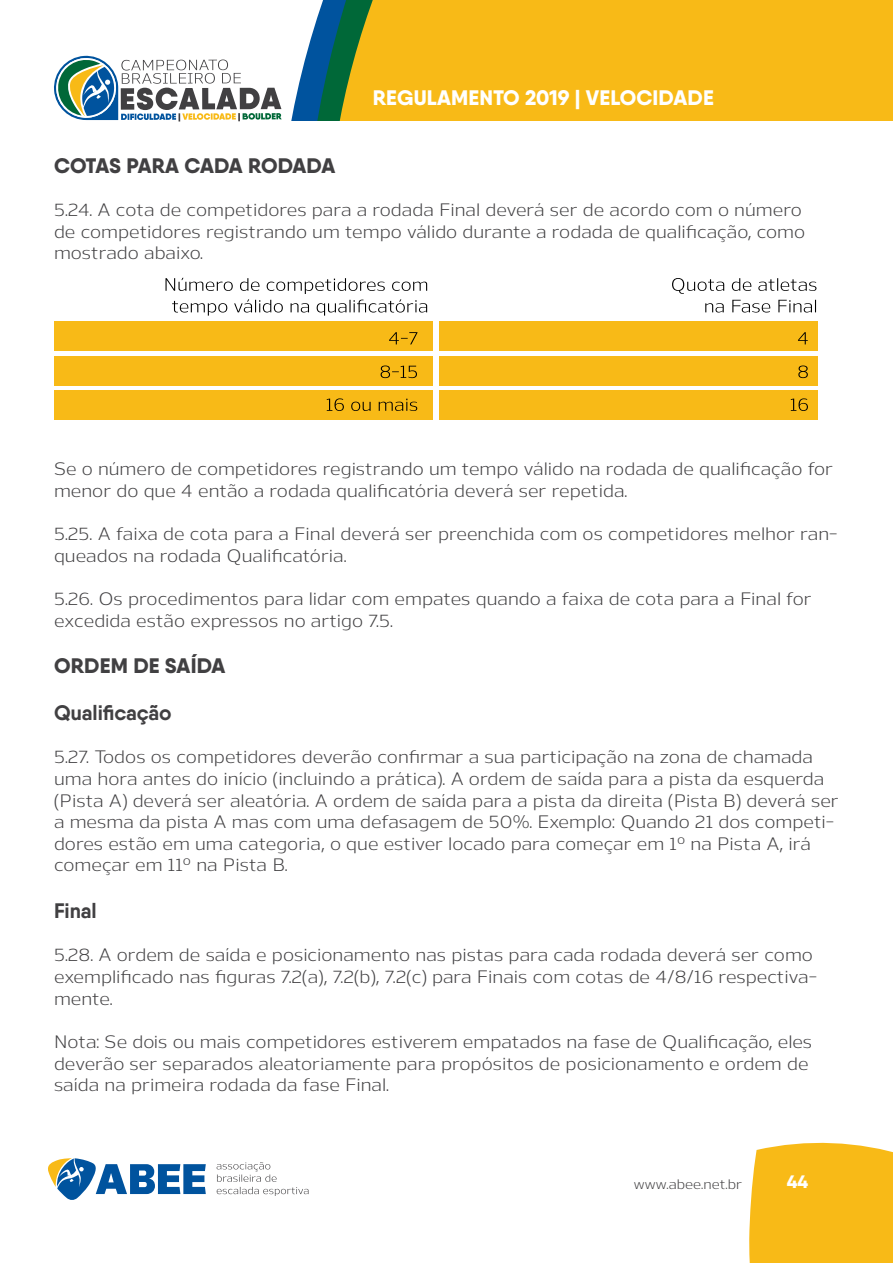
<style>
.page{position:relative;width:893px;height:1263px;background:#fff}
.page>*{position:absolute;margin:0;border:0;box-sizing:border-box;transform-origin:0 0}
.t1{font:800 21px "Qanelas";letter-spacing:.01em;color:#fff}
.t2{font:800 21px "Qanelas";letter-spacing:-.01em;color:#414042}
.t3{font:700 21px "Qanelas";color:#414042}
.t4{font:800 21px "Qanelas";letter-spacing:.01em;color:#414042}
.t5{font:18px/21.6px "Nauman";color:#414042}
.t6{font:800 18px "Qanelas";color:#fff}
.t7{font:13.8px "Nauman";color:#414042}
</style>
<div class="page">
<div style="left:749px;top:1142px;width:144px;height:121px;background:#f8ba17"></div>
<svg style="left:48px;top:1158px;width:158px;height:42px"></svg>
<svg style="left:217px;top:1162px;width:91px;height:34px"></svg>
<svg style="left:291px;top:68px;width:12px;height:53px"></svg>
<svg style="left:303px;top:0;width:24px;height:121px;fill:#00539e"></svg>
<div style="left:327px;top:0;width:566px;height:121px;background:#f8ba17"></div>
<svg style="left:54px;top:55px;width:228px;height:67px"></svg>
<div style="left:54px;top:322px;width:379px;height:29px;background:#f8ba17"></div>
<div style="left:439px;top:322px;width:378px;height:29px;background:#f8ba17"></div>
<div style="left:54px;top:356px;width:379px;height:29px;background:#f8ba17"></div>
<div style="left:439px;top:356px;width:378px;height:29px;background:#f8ba17"></div>
<div style="left:54px;top:390px;width:379px;height:30px;background:#f8ba17"></div>
<div style="left:439px;top:390px;width:378px;height:30px;background:#f8ba17"></div>
<svg style="left:166px;top:278px;width:261px;height:38px"></svg>
<svg style="left:672px;top:278px;width:52px;height:16px"></svg>
<svg style="left:732px;top:278px;width:19px;height:13px"></svg>
<svg style="left:758px;top:278px;width:58px;height:13px"></svg>
<svg style="left:705px;top:303px;width:19px;height:10px"></svg>
<svg style="left:732px;top:300px;width:38px;height:13px"></svg>
<svg style="left:778px;top:300px;width:38px;height:13px"></svg>
<svg style="left:389px;top:332px;width:28px;height:12px"></svg>
<svg style="left:798px;top:332px;width:10px;height:12px"></svg>
<svg style="left:381px;top:365px;width:36px;height:13px"></svg>
<svg style="left:327px;top:398px;width:17px;height:13px"></svg>
<svg style="left:351px;top:402px;width:20px;height:9px"></svg>
<svg style="left:379px;top:399px;width:38px;height:12px"></svg>
<svg style="left:798px;top:365px;width:10px;height:13px"></svg>
<svg style="left:791px;top:398px;width:17px;height:13px"></svg>
<p class="t1" style="left:373px;top:85px;width:342px">REGULAMENTO 2019 | VELOCIDADE</p>
<p class="t2" style="left:54px;top:152px;width:283px">COTAS PARA CADA RODADA</p>
<p class="t5" style="left:54px;top:197px;width:753px">5.24. A cota de competidores para a rodada Final deverá ser de acordo com o número de competidores registrando um tempo válido durante a rodada de qualificação, como mostrado abaixo.</p>
<p class="t5" style="left:54px;top:457px;width:781px">Se o número de competidores registrando um tempo válido na rodada de qualificação for menor do que 4 então a rodada qualificatória deverá ser repetida.</p>
<p class="t5" style="left:54px;top:521px;width:785px">5.25. A faixa de cota para a Final deverá ser preenchida com os competidores melhor ran&shy;queados na rodada Qualificatória.</p>
<p class="t5" style="left:54px;top:586px;width:759px">5.26. Os procedimentos para lidar com empates quando a faixa de cota para a Final for excedida estão expressos no artigo 7.5.</p>
<p class="t4" style="left:54px;top:653px;width:173px">ORDEM DE SAÍDA</p>
<p class="t3" style="left:54px;top:700px;width:119px">Qualificação</p>
<p class="t5" style="left:54px;top:745px;width:786px">5.27. Todos os competidores deverão confirmar a sua participação na zona de chamada uma hora antes do início (incluindo a prática). A ordem de saída para a pista da esquerda (Pista A) deverá ser aleatória. A ordem de saída para a pista da direita (Pista B) deverá ser a mesma da pista A mas com uma defasagem de 50%. Exemplo: Quando 21 dos competi&shy;dores estão em uma categoria, o que estiver locado para começar em 1º na Pista A, irá começar em 11º na Pista B.</p>
<p class="t3" style="left:54px;top:898px;width:44px">Final</p>
<p class="t5" style="left:54px;top:943px;width:765px">5.28. A ordem de saída e posicionamento nas pistas para cada rodada deverá ser como exemplificado nas figuras 7.2(a), 7.2(b), 7.2(c) para Finais com cotas de 4/8/16 respectiva&shy;mente.</p>
<p class="t5" style="left:54px;top:1029px;width:760px">Nota: Se dois ou mais competidores estiverem empatados na fase de Qualificação, eles deverão ser separados aleatoriamente para propósitos de posicionamento e ordem de saída na primeira rodada da fase Final.</p>
<p class="t7" style="left:634px;top:1173px;width:110px">www.abee.net.br</p>
<p class="t6" style="left:787px;top:1170px;width:23px">44</p>
</div>
